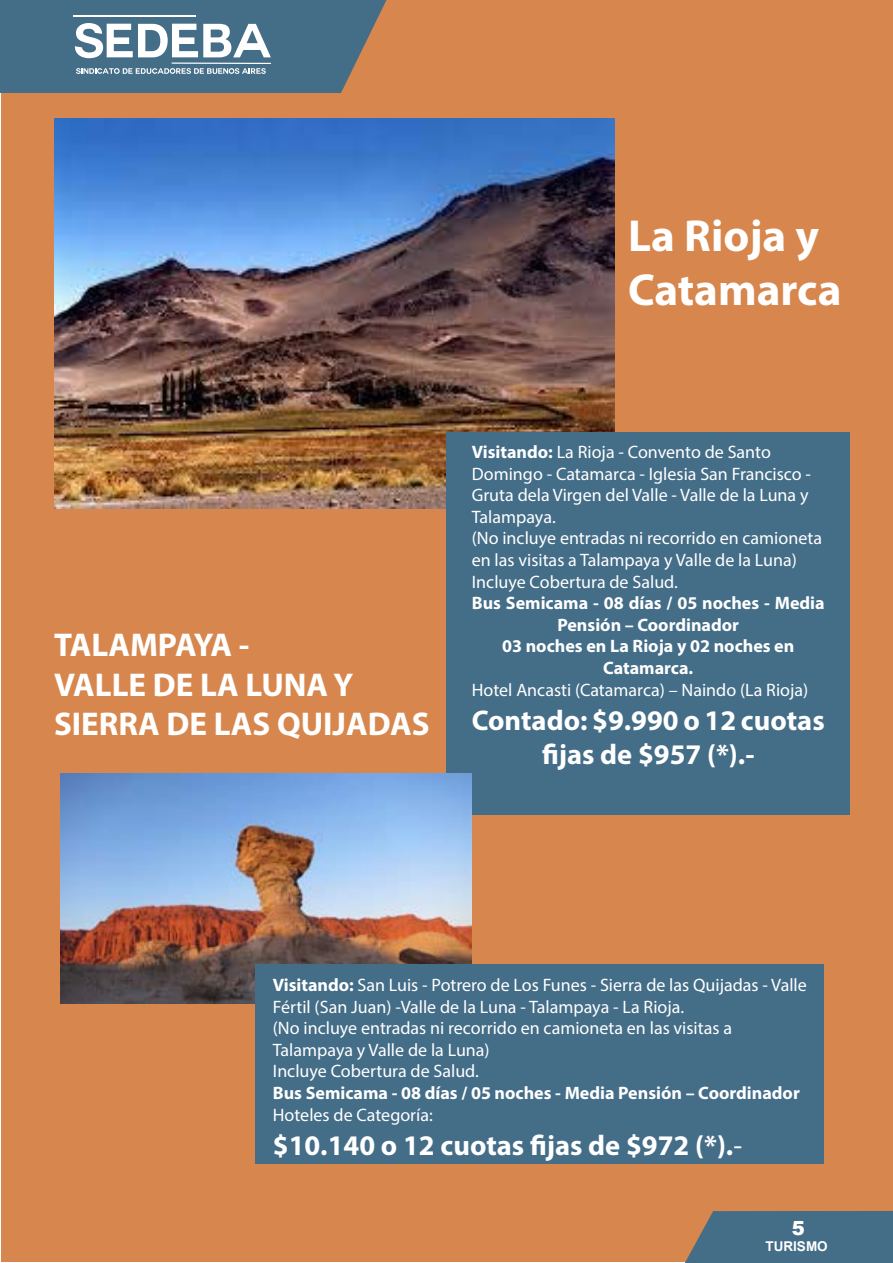
<style>
.page{position:relative;width:893px;height:1263px;background:#fff}
.page>*{position:absolute;margin:0;border:0;box-sizing:border-box;transform-origin:0 0}
.t1{font:700 45px/54px "Myriad Pro";color:#fff}
.t2{font:700 33px/39.6px "Myriad Pro";color:#fff}
.t3{font:700 28.5px/34.2px "Myriad Pro";color:#fff;text-align:center}
.t4{font:900 19.5px "Arial";color:#fff}
.t5{font:18px/21.6px "Myriad Pro";color:#fff}
.t6{font:700 18px/21.6px "Myriad Pro";color:#fff;text-align:center}
.t7{font:700 13.5px "Arial";color:#fff}
.s1{font-weight:700}
.s2{font-weight:400}
</style>
<div class="page">
<div style="left:1px;top:1px;width:891px;height:1261px;background:#d7874d"></div>
<svg style="left:685px;top:1211px;width:208px;height:52px;background:#4e6e83"></svg>
<svg style="left:0;top:0;width:386px;height:93px;background:#627f92"></svg>
<hr style="left:172px;top:63px;width:99px;height:1px;background:#fff">
<img style="left:54px;top:118px;width:561px;height:390px">
<div style="left:446px;top:432px;width:404px;height:383px;background:#446d88"></div>
<img style="left:61px;top:773px;width:411px;height:231px">
<div style="left:256px;top:964px;width:568px;height:200px;background:#446d88"></div>
<h1 class="t1" style="left:628px;top:208px;width:215px">La Rioja y<br>Catamarca</h1>
<h2 class="t2" style="left:54px;top:624px;width:377px">TALAMPAYA -<br>VALLE DE LA LUNA Y<br>SIERRA DE LAS QUIJADAS</h2>
<p class="t5" style="left:472px;top:441px;width:352px"><span class="s1">Visitando:</span> La Rioja - Convento de Santo Domingo - Catamarca - Iglesia San Francisco - Gruta dela Virgen del Valle - Valle de la Luna y Talampaya.<br>(No incluye entradas ni recorrido en camioneta en las visitas a Talampaya y Valle de la Luna)<br>Incluye Cobertura de Salud.</p>
<p class="t6" style="left:472px;top:592px;width:354px">Bus Semicama - 08 días / 05 noches - Media<br>Pensión – Coordinador<br>03 noches en La Rioja y 02 noches en<br>Catamarca.</p>
<p class="t5" style="left:472px;top:678px;width:338px">Hotel Ancasti (Catamarca) – Naindo (La Rioja)</p>
<h3 class="t3" style="left:472px;top:702px;width:354px">Contado: $9.990 o 12 cuotas fijas de $957 (*).-</h3>
<p class="t5" style="left:273px;top:974px;width:535px"><span class="s1">Visitando:</span> San Luis - Potrero de Los Funes - Sierra de las Quijadas - Valle Fértil (San Juan) -Valle de la Luna - Talampaya - La Rioja.<br>(No incluye entradas ni recorrido en camioneta en las visitas a Talampaya y Valle de la Luna)<br>Incluye Cobertura de Salud.</p>
<p class="t6" style="left:273px;top:1081px;width:528px">Bus Semicama - 08 días / 05 noches - Media Pensión – Coordinador</p>
<p class="t5" style="left:273px;top:1103px;width:161px">Hoteles de Categoría:</p>
<h3 class="t3" style="left:273px;top:1127px;width:471px">$10.140 o 12 cuotas fijas de $972 (*).<span class="s2">-</span></h3>
<p class="t4" style="left:792px;top:1214px;width:15px">5</p>
<p class="t7" style="left:765px;top:1237px;width:64px">TURISMO</p>
</div>
